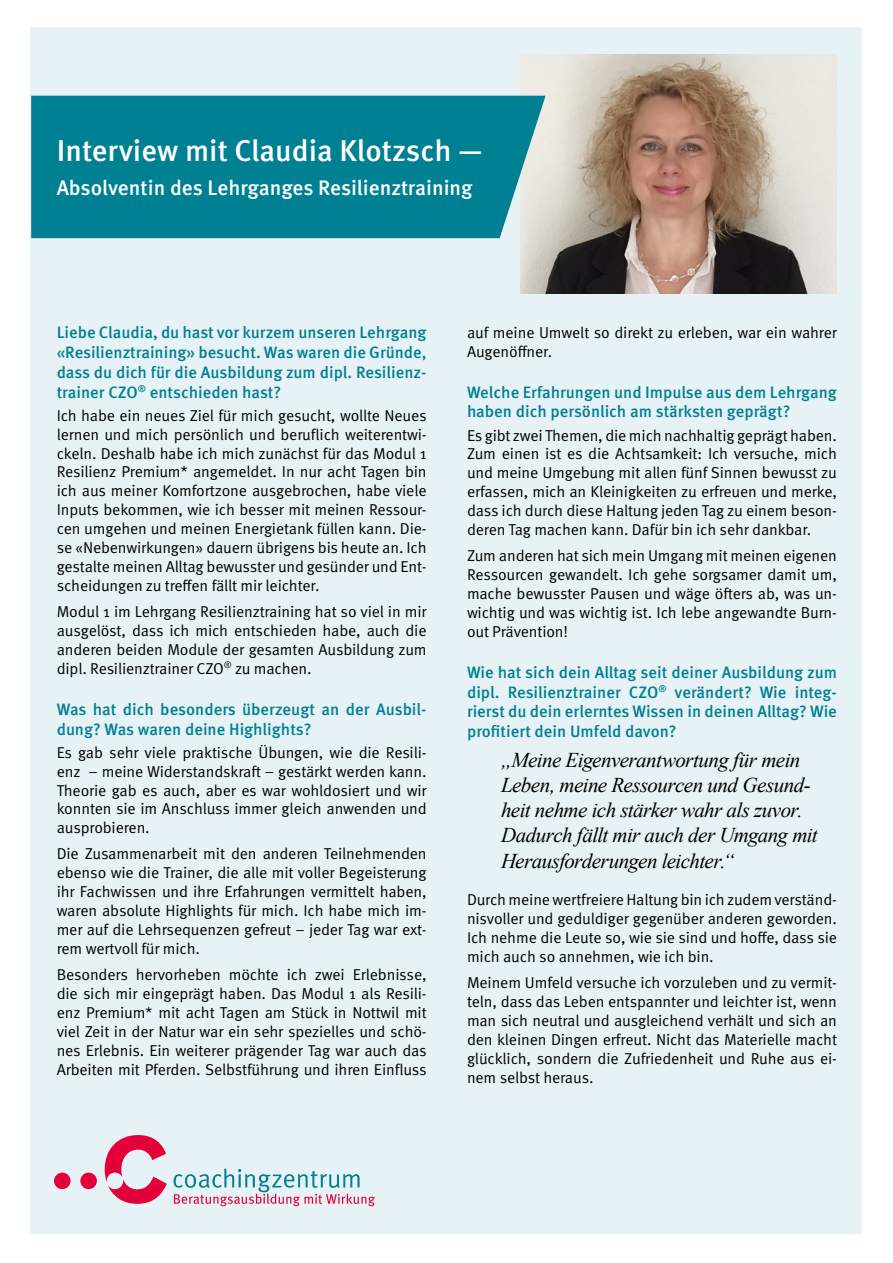
<style>
.page{position:relative;width:893px;height:1263px;background:#fff}
.page>*{position:absolute;margin:0;border:0;box-sizing:border-box;transform-origin:0 0}
.t1{font:500 30px "Meta OT";color:#fff}
.t2{font:italic 21px/25.2px "Times New Roman";letter-spacing:-.025em;color:#000}
.t3{font:500 21px "Meta OT";color:#fff}
.t4{font:500 16.5px/19.8px "Meta OT";color:#008093;text-align:justify}
.t5{font:15.75px/18.9px "Meta OT Norm";letter-spacing:-.01em;color:#000;text-align:justify}
</style>
<div class="page">
<div style="left:31px;top:28px;width:831px;height:1206px;background:#e6f2f5"></div>
<div style="left:54px;top:1172px;width:17px;height:17px;background:#e4003a;border-radius:50%"></div>
<svg style="left:105px;top:1135px;width:62px;height:69px"></svg>
<div style="left:80px;top:1172px;width:17px;height:17px;background:#e4003a;border-radius:50%"></div>
<svg style="left:173px;top:1168px;width:202px;height:38px"></svg>
<img style="left:520px;top:54px;width:317px;height:240px">
<div style="left:31px;top:96px;width:515px;height:142px;background:#008093"></div>
<h1 class="t1" style="left:57px;top:132px;width:428px">Interview mit Claudia Klotzsch —</h1>
<h2 class="t3" style="left:57px;top:175px;width:418px">Absolventin des Lehrganges Resilienztraining</h2>
<p class="t4" style="left:57px;top:323px;width:371px">Liebe Claudia, du hast vor kurzem unseren Lehrgang «Resilienztraining» besucht. Was waren die Gründe, dass du dich für die Ausbildung zum dipl. Resilienz&shy;trainer CZO<sup>®</sup> entschieden hast?</p>
<p class="t5" style="left:57px;top:406px;width:372px">Ich habe ein neues Ziel für mich gesucht, wollte Neues lernen und mich persönlich und beruflich weiterentwi&shy;ckeln. Deshalb habe ich mich zunächst für das Modul 1<br>Resilienz Premium* angemeldet. In nur acht Tagen bin ich aus meiner Komfortzone ausgebrochen, habe viele Inputs bekommen, wie ich besser mit meinen Ressour&shy;cen umgehen und meinen Energietank füllen kann. Die&shy;se «Nebenwirkungen» dauern übrigens bis heute an. Ich gestalte meinen Alltag bewusster und gesünder und Ent&shy;scheidungen zu treffen fällt mir leichter.</p>
<p class="t5" style="left:57px;top:602px;width:371px">Modul 1 im Lehrgang Resilienztraining hat so viel in mir ausgelöst, dass ich mich entschieden habe, auch die anderen beiden Module der gesamten Ausbildung zum dipl. Resilienztrainer CZO<sup>®</sup> zu machen.</p>
<p class="t4" style="left:57px;top:699px;width:371px">Was hat dich besonders überzeugt an der Ausbil&shy;dung? Was waren deine Highlights?</p>
<p class="t5" style="left:57px;top:743px;width:372px">Es gab sehr viele praktische Übungen, wie die Resili&shy;enz – meine Widerstandskraft – gestärkt werden kann.<br>Theorie gab es auch, aber es war wohldosiert und wir konnten sie im Anschluss immer gleich anwenden und ausprobieren.</p>
<p class="t5" style="left:57px;top:845px;width:371px">Die Zusammenarbeit mit den anderen Teilnehmenden ebenso wie die Trainer, die alle mit voller Begeisterung ihr Fachwissen und ihre Erfahrungen vermittelt haben, waren absolute Highlights für mich. Ich habe mich im&shy;mer auf die Lehrsequenzen gefreut – jeder Tag war ext&shy;rem wertvoll für mich.</p>
<p class="t5" style="left:57px;top:965px;width:372px">Besonders hervorheben möchte ich zwei Erlebnisse, die sich mir eingeprägt haben. Das Modul 1 als Resili&shy;enz Premium* mit acht Tagen am Stück in Nottwil mit viel Zeit in der Natur war ein sehr spezielles und schö&shy;nes Erlebnis. Ein weiterer prägender Tag war auch das Arbeiten mit Pferden. Selbstführung und ihren Einfluss</p>
<p class="t5" style="left:467px;top:323px;width:371px">auf meine Umwelt so direkt zu erleben, war ein wahrer<br>Augenöffner.</p>
<p class="t4" style="left:467px;top:382px;width:371px">Welche Erfahrungen und Impulse aus dem Lehrgang haben dich persönlich am stärksten geprägt?</p>
<p class="t5" style="left:467px;top:426px;width:371px">Es gibt zwei Themen, die mich nachhaltig geprägt haben.<br>Zum einen ist es die Achtsamkeit: Ich versuche, mich und meine Umgebung mit allen fünf Sinnen bewusst zu erfassen, mich an Kleinigkeiten zu erfreuen und merke, dass ich durch diese Haltung jeden Tag zu einem beson&shy;deren Tag machen kann. Dafür bin ich sehr dankbar.</p>
<p class="t5" style="left:467px;top:546px;width:371px">Zum anderen hat sich mein Umgang mit meinen eigenen Ressourcen gewandelt. Ich gehe sorgsamer damit um, mache bewusster Pausen und wäge öfters ab, was un&shy;wichtig und was wichtig ist. Ich lebe angewandte Burn&shy;out Prävention!</p>
<p class="t4" style="left:467px;top:662px;width:371px">Wie hat sich dein Alltag seit deiner Ausbildung zum dipl. Resilienztrainer CZO<sup>®</sup> verändert? Wie integ&shy;rierst du dein erlerntes Wissen in deinen Alltag? Wie profitiert dein Umfeld davon?</p>
<h2 class="t2" style="left:501px;top:746px;width:318px">„Meine Eigenverantwortung für mein Leben, meine Ressourcen und Gesund&shy;heit nehme ich stärker wahr als zuvor.<br>Dadurch fällt mir auch der Umgang mit Herausforderungen leichter.“</h2>
<p class="t5" style="left:467px;top:890px;width:371px">Durch meine wertfreiere Haltung bin ich zudem verständ&shy;nisvoller und geduldiger gegenüber anderen geworden.<br>Ich nehme die Leute so, wie sie sind und hoffe, dass sie mich auch so annehmen, wie ich bin.</p>
<p class="t5" style="left:467px;top:973px;width:372px">Meinem Umfeld versuche ich vorzuleben und zu vermit&shy;teln, dass das Leben entspannter und leichter ist, wenn man sich neutral und ausgleichend verhält und sich an den kleinen Dingen erfreut. Nicht das Materielle macht glücklich, sondern die Zufriedenheit und Ruhe aus ei&shy;nem selbst heraus.</p>
</div>
